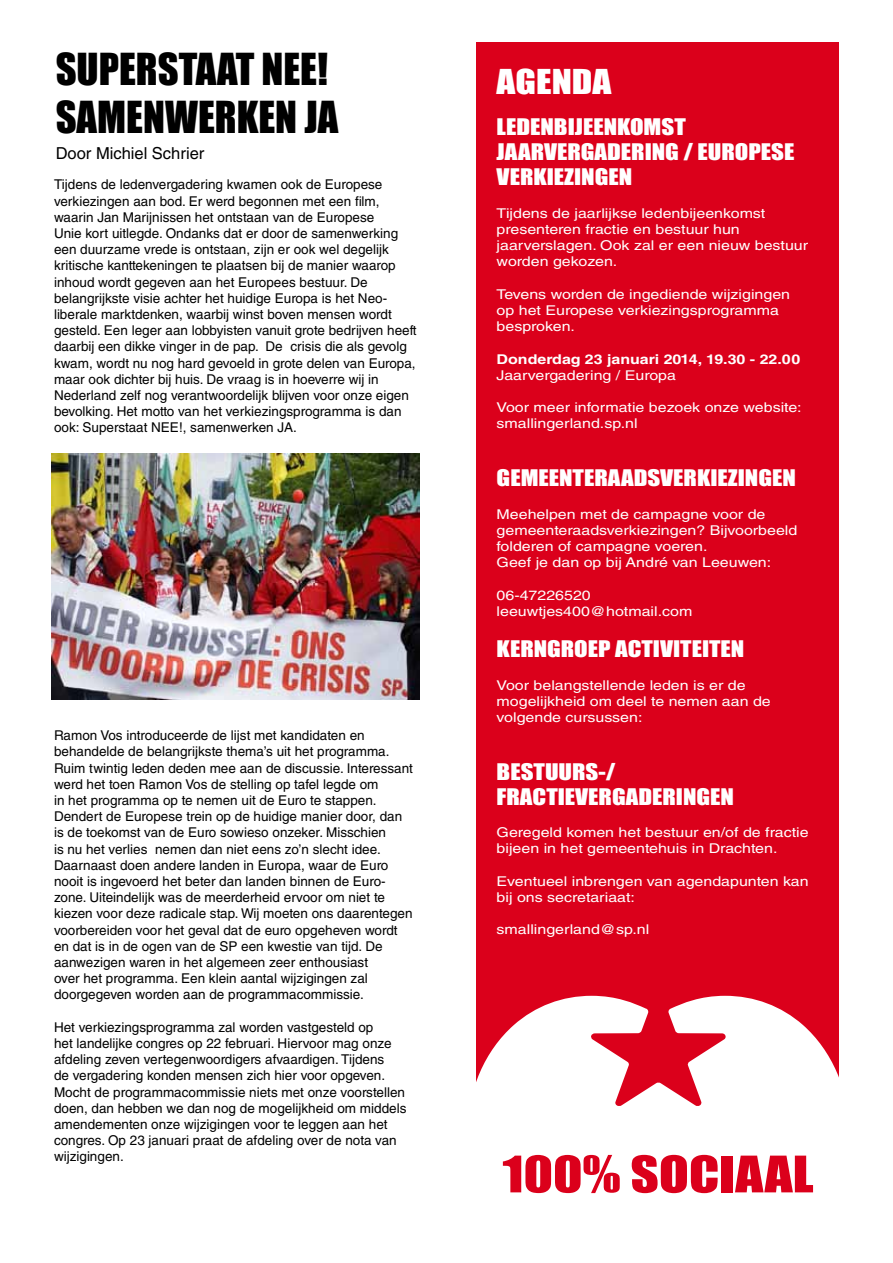
<style>
.page{position:relative;width:893px;height:1263px;background:#fff}
.page>*{position:absolute;margin:0;border:0;box-sizing:border-box;transform-origin:0 0}
.t1{font:46.5px "Impact";color:#db001b;scale:1.18 1}
.t2{font:40.5px/48.6px "Impact";color:#000}
.t3{font:31.5px "Impact";color:#fff;scale:1.18 1}
.t4{font:21px/25.2px "Impact";color:#fff;scale:1.18 1}
.t5{font:16.5px "Helvetica LT Std";color:#000}
.t6{font:13.5px/16.2px "Helvetica LT Std";color:#000}
.t7{font:13.5px/16.2px "Helvetica LT Std";color:#fff;scale:1.18 1}
.t8{font:700 13.5px "Helvetica LT Std";color:#fff;scale:1.18 1}
</style>
<div class="page">
<div style="left:476px;top:42px;width:363px;height:1113px;background:#db001b"></div>
<svg style="left:476px;top:996px;width:363px;height:159px;fill:#fff"></svg>
<img style="left:52px;top:453px;width:367px;height:246px">
<h2 class="t2" style="left:56px;top:43px;width:284px">SUPERSTAAT NEE!<br>SAMENWERKEN JA</h2>
<p class="t5" style="left:56px;top:144px;width:150px">Door Michiel Schrier</p>
<p class="t6" style="left:54px;top:176px;width:364px">Tijdens de ledenvergadering kwamen ook de Europese verkiezingen aan bod. Er werd begonnen met een film, waarin Jan Marijnissen het ontstaan van de Europese<br>Unie kort uitlegde. Ondanks dat er door de samenwerking een duurzame vrede is ontstaan, zijn er ook wel degelijk kritische kanttekeningen te plaatsen bij de manier waarop inhoud wordt gegeven aan het Europees bestuur. De belangrijkste visie achter het huidige Europa is het Neo&shy;liberale marktdenken, waarbij winst boven mensen wordt gesteld. Een leger aan lobbyisten vanuit grote bedrijven heeft daarbij een dikke vinger in de pap. De crisis die als gevolg kwam, wordt nu nog hard gevoeld in grote delen van Europa, maar ook dichter bij huis. De vraag is in hoeverre wij in Nederland zelf nog verantwoordelijk blijven voor onze eigen bevolking. Het motto van het verkiezingsprogramma is dan ook: Superstaat NEE!, samenwerken JA.</p>
<p class="t6" style="left:54px;top:727px;width:361px">Ramon Vos introduceerde de lijst met kandidaten en behandelde de belangrijkste thema’s uit het programma.<br>Ruim twintig leden deden mee aan de discussie. Interessant werd het toen Ramon Vos de stelling op tafel legde om<br>in het programma op te nemen uit de Euro te stappen.<br>Dendert de Europese trein op de huidige manier door, dan is de toekomst van de Euro sowieso onzeker. Misschien<br>is nu het verlies nemen dan niet eens zo’n slecht idee.<br>Daarnaast doen andere landen in Europa, waar de Euro nooit is ingevoerd het beter dan landen binnen de Euro&shy;zone. Uiteindelijk was de meerderheid ervoor om niet te kiezen voor deze radicale stap. Wij moeten ons daarentegen voorbereiden voor het geval dat de euro opgeheven wordt en dat is in de ogen van de SP een kwestie van tijd. De aanwezigen waren in het algemeen zeer enthousiast<br>over het programma. Een klein aantal wijzigingen zal doorgegeven worden aan de programmacommissie.</p>
<p class="t6" style="left:54px;top:1019px;width:354px">Het verkiezingsprogramma zal worden vastgesteld op<br>het landelijke congres op 22 februari. Hiervoor mag onze afdeling zeven vertegenwoordigers afvaardigen. Tijdens<br>de vergadering konden mensen zich hier voor opgeven.<br>Mocht de programmacommissie niets met onze voorstellen doen, dan hebben we dan nog de mogelijkheid om middels amendementen onze wijzigingen voor te leggen aan het congres. Op 23 januari praat de afdeling over de nota van wijzigingen.</p>
<h3 class="t3" style="left:497px;top:57px;width:99px">AGENDA</h3>
<h3 class="t4" style="left:497px;top:114px;width:254px">LEDENBIJEENKOMST<br>JAARVERGADERING / EUROPESE<br>VERKIEZINGEN</h3>
<p class="t7" style="left:497px;top:205px;width:265px">Tijdens de jaarlijkse ledenbijeenkomst presenteren fractie en bestuur hun jaarverslagen. Ook zal er een nieuw bestuur worden gekozen.</p>
<p class="t7" style="left:497px;top:286px;width:250px">Tevens worden de ingediende wijzigingen op het Europese verkiezingsprogramma besproken.</p>
<p class="t8" style="left:497px;top:351px;width:259px">Donderdag 23 januari 2014, 19.30 - 22.00</p>
<p class="t7" style="left:497px;top:367px;width:154px">Jaarvergadering / Europa</p>
<p class="t7" style="left:497px;top:399px;width:260px">Voor meer informatie bezoek onze website: smallingerland.sp.nl</p>
<h3 class="t4" style="left:497px;top:465px;width:255px">GEMEENTERAADSVERKIEZINGEN</h3>
<p class="t7" style="left:497px;top:506px;width:256px">Meehelpen met de campagne voor de gemeenteraadsverkiezingen? Bijvoorbeeld folderen of campagne voeren.<br>Geef je dan op bij André van Leeuwen:</p>
<p class="t7" style="left:497px;top:587px;width:167px">06-47226520 leeuwtjes400@hotmail.com</p>
<h3 class="t4" style="left:497px;top:636px;width:211px">KERNGROEP ACTIVITEITEN</h3>
<p class="t7" style="left:497px;top:677px;width:234px">Voor belangstellende leden is er de mogelijkheid om deel te nemen aan de volgende cursussen:</p>
<h3 class="t4" style="left:497px;top:758px;width:203px">BESTUURS-/<br>FRACTIEVERGADERINGEN</h3>
<p class="t7" style="left:497px;top:824px;width:266px">Geregeld komen het bestuur en/of de fractie bijeen in het gemeentehuis in Drachten.</p>
<p class="t7" style="left:497px;top:873px;width:266px">Eventueel inbrengen van agendapunten kan bij ons secretariaat:</p>
<p class="t7" style="left:497px;top:921px;width:131px">smallingerland@sp.nl</p>
<h1 class="t1" style="left:503px;top:1138px;width:265px">100% SOCIAAL</h1>
</div>
